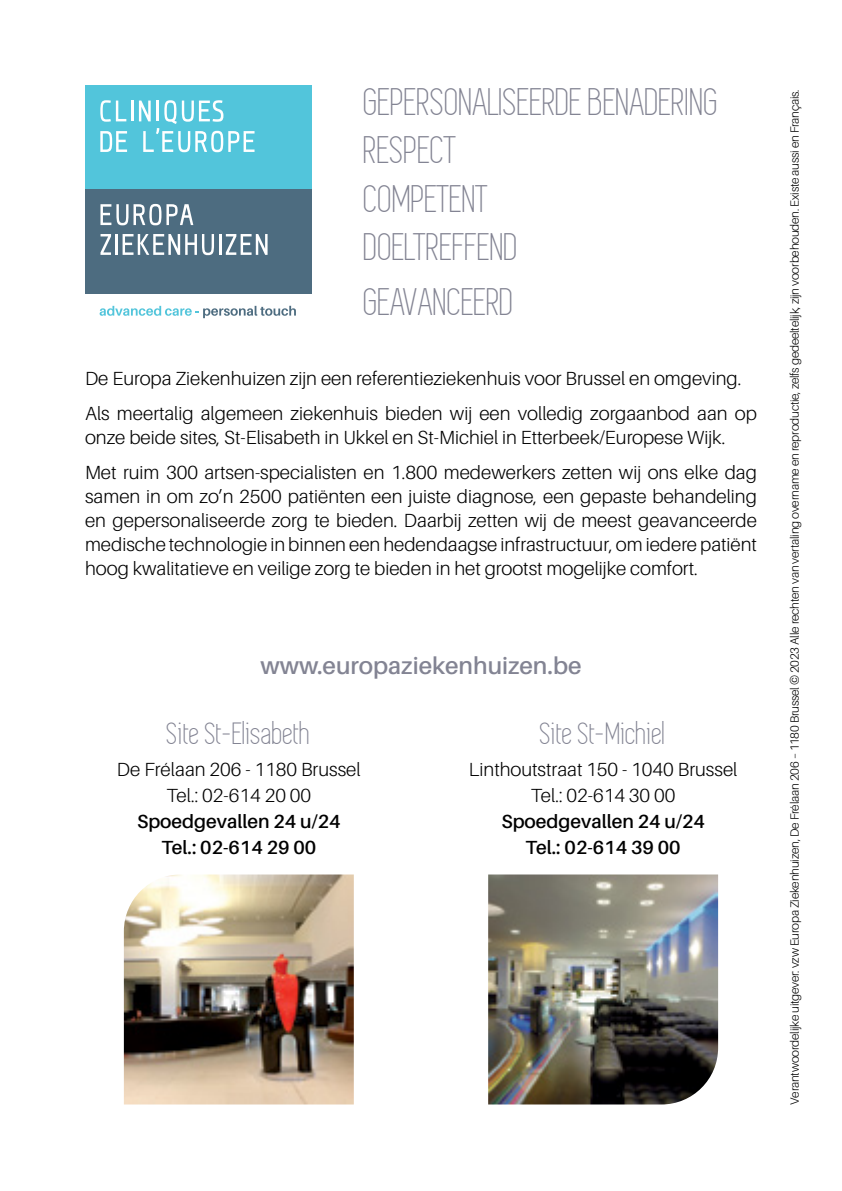
<style>
.page{position:relative;width:842px;height:1191px;background:#fff}
.page>*{position:absolute;margin:0;border:0;box-sizing:border-box;transform-origin:0 0}
.t1{font:40px/48.4px "Simplifica";color:#838493}
.t2{font:32px "Simplifica";color:#838493}
.t3{font:600 24px "Aileron";color:#838493}
.t4{font:300 19px/24px "Aileron";color:#000;text-align:center}
.t5{font:600 19px/26px "Aileron";color:#000;text-align:center}
.t6{font:300 12px "Aileron";letter-spacing:-.02em;color:#000}
</style>
<div class="page">
<div style="left:85px;top:85px;width:226px;height:104px;background:#52c5db"></div>
<div style="left:85px;top:189px;width:226px;height:104px;background:#4d6c80"></div>
<svg style="left:100px;top:100px;width:26px;height:22px"></svg>
<hr style="left:131px;top:101px;width:2px;height:20px;background:#fff">
<svg style="left:100px;top:131px;width:27px;height:21px"></svg>
<svg style="left:139px;top:100px;width:116px;height:52px"></svg>
<svg style="left:100px;top:204px;width:93px;height:21px"></svg>
<svg style="left:100px;top:234px;width:11px;height:21px"></svg>
<hr style="left:115px;top:234px;width:3px;height:21px;background:#fff">
<svg style="left:123px;top:234px;width:91px;height:21px"></svg>
<hr style="left:219px;top:234px;width:3px;height:21px;background:#fff">
<svg style="left:226px;top:234px;width:42px;height:21px"></svg>
<svg style="left:100px;top:306px;width:196px;height:12px"></svg>
<img style="left:124px;top:874px;width:230px;height:230px">
<img style="left:488px;top:874px;width:230px;height:230px">
<h1 class="t1" style="left:364px;top:79px;width:356px">GEPERSONALISEERDE BENADERING<br>RESPECT<br>COMPETENT<br>DOELTREFFEND</h1>
<h1 class="t1" style="left:364px;top:279px;width:151px">GEAVANCEERD</h1>
<p class="t4" style="left:85px;top:360px;width:673px;line-height:35.4px;text-align:left">De Europa Ziekenhuizen zijn een referentieziekenhuis voor Brussel en omgeving.<br>Als meertalig algemeen ziekenhuis bieden wij een volledig zorgaanbod aan op</p>
<p class="t4" style="left:85px;top:420px;width:673px;line-height:35.4px;text-align:left">onze beide sites, St-Elisabeth in Ukkel en St-Michiel in Etterbeek/Europese Wijk.<br>Met ruim 300 artsen-specialisten en 1.800 medewerkers zetten wij ons elke dag</p>
<p class="t4" style="left:85px;top:485px;width:673px;text-align:justify">samen in om zo’n 2500 patiënten een juiste diagnose, een gepaste behandeling en gepersonaliseerde zorg te bieden. Daarbij zetten wij de meest geavanceerde medische technologie in binnen een hedendaagse infrastructuur, om iedere patiënt hoog kwalitatieve en veilige zorg te bieden in het grootst mogelijke comfort.</p>
<p class="t3" style="left:260px;top:652px;width:323px">www.europaziekenhuizen.be</p>
<h2 class="t2" style="left:167px;top:717px;width:145px">Site St-Elisabeth</h2>
<p class="t4" style="left:117px;top:756px;width:245px;line-height:26px">De Frélaan 206 - 1180 Brussel<br>Tel.: 02-614 20 00</p>
<p class="t5" style="left:137px;top:808px;width:205px">Spoedgevallen 24 u/24<br>Tel.: 02-614 29 00</p>
<h2 class="t2" style="left:540px;top:717px;width:128px">Site St-Michiel</h2>
<p class="t4" style="left:469px;top:756px;width:270px;line-height:26px">Linthoutstraat 150 - 1040 Brussel<br>Tel.: 02-614 30 00</p>
<p class="t5" style="left:501px;top:808px;width:205px">Spoedgevallen 24 u/24<br>Tel.: 02-614 39 00</p>
<p class="t6" style="left:788px;top:1104px;width:1016px;rotate:-90deg">Verantwoordelijke uitgever: vzw Europa Ziekenhuizen, De Frélaan 206 – 1180 Brussel © 2023 Alle rechten van vertaling overname en reproductie, zelfs gedeeltelijk, zijn voorbehouden. Existe aussi en Français.</p>
</div>
